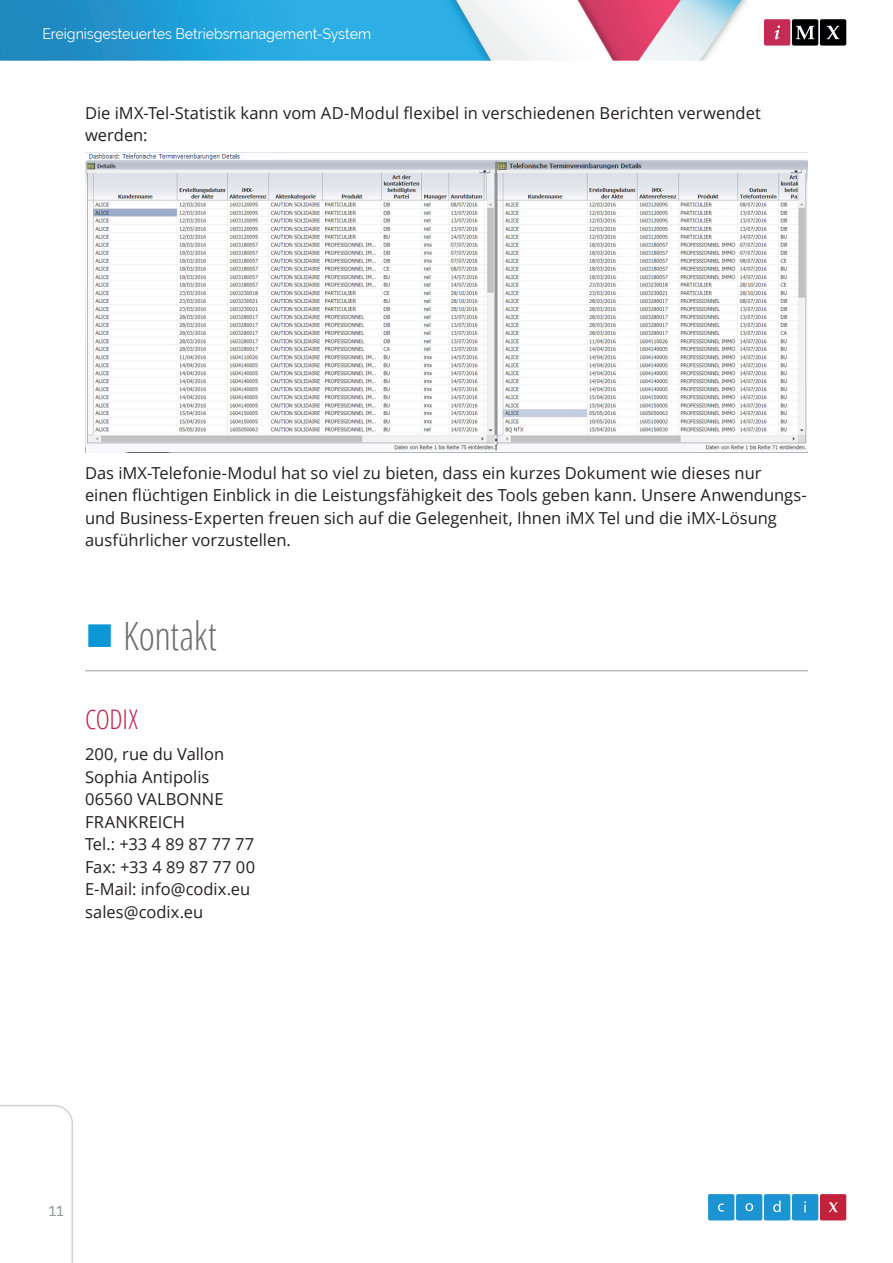
<style>
.page{position:relative;width:893px;height:1263px;background:#fff}
.page>*{position:absolute;margin:0;border:0;box-sizing:border-box;transform-origin:0 0}
.t1{font:300 condensed 39px "Open Sans";letter-spacing:-.01em;color:#6c6d70}
.Heading_2{font:300 condensed 27px "Open Sans";letter-spacing:-.005em;color:#c31f4a}
.t2{font:18px "Raleway";color:#939598}
.Body{font:16.5px/22.5px "Open Sans";color:#231f20}
.t3{font:15px "Raleway";letter-spacing:-.005em;color:#fff;scale:.95 1}
</style>
<div class="page">
<img style="left:0;top:0;width:748px;height:61px">
<svg style="left:764px;top:19px;width:82px;height:27px;background:#623442"></svg>
<svg style="left:708px;top:1194px;width:138px;height:26px;background:#4e88bb"></svg>
<svg style="left:0;top:1105px;width:73px;height:158px"></svg>
<hr style="left:85px;top:670px;width:723px;height:1px;background:#bcbdc0">
<img style="left:85px;top:152px;width:723px;height:300px">
<p class="t3" style="left:43px;top:25px;width:347px">Ereignisgesteuertes Betriebsmanagement-System</p>
<p class="Body" style="left:85px;top:101px;width:677px">Die iMX-Tel-Statistik kann vom AD-Modul flexibel in verschiedenen Berichten verwendet werden:</p>
<p class="Body" style="left:85px;top:461px;width:723px">Das iMX-Telefonie-Modul hat so viel zu bieten, dass ein kurzes Dokument wie dieses nur einen flüchtigen Einblick in die Leistungsfähigkeit des Tools geben kann. Unsere Anwendungs&shy;und Business-Experten freuen sich auf die Gelegenheit, Ihnen iMX Tel und die iMX-Lösung ausführlicher vorzustellen.</p>
<p class="t1" style="left:123px;top:609px;width:95px">Kontakt</p>
<p class="Heading_2" style="left:85px;top:701px;width:54px">CODIX</p>
<p class="Body" style="left:85px;top:743px;width:141px">200, rue du Vallon</p>
<p class="Body" style="left:85px;top:765px;width:126px">Sophia Antipolis</p>
<p class="Body" style="left:85px;top:788px;width:140px">06560 VALBONNE</p>
<p class="Body" style="left:85px;top:810px;width:102px">FRANKREICH</p>
<p class="Body" style="left:85px;top:833px;width:171px">Tel.: +33 4 89 87 77 77</p>
<p class="Body" style="left:85px;top:855px;width:172px">Fax: +33 4 89 87 77 00</p>
<p class="Body" style="left:85px;top:878px;width:167px">E-Mail: info@codix.eu</p>
<p class="Body" style="left:85px;top:900px;width:120px">sales@codix.eu</p>
<p class="t2" style="left:48px;top:1199px;width:17px">11</p>
</div>
